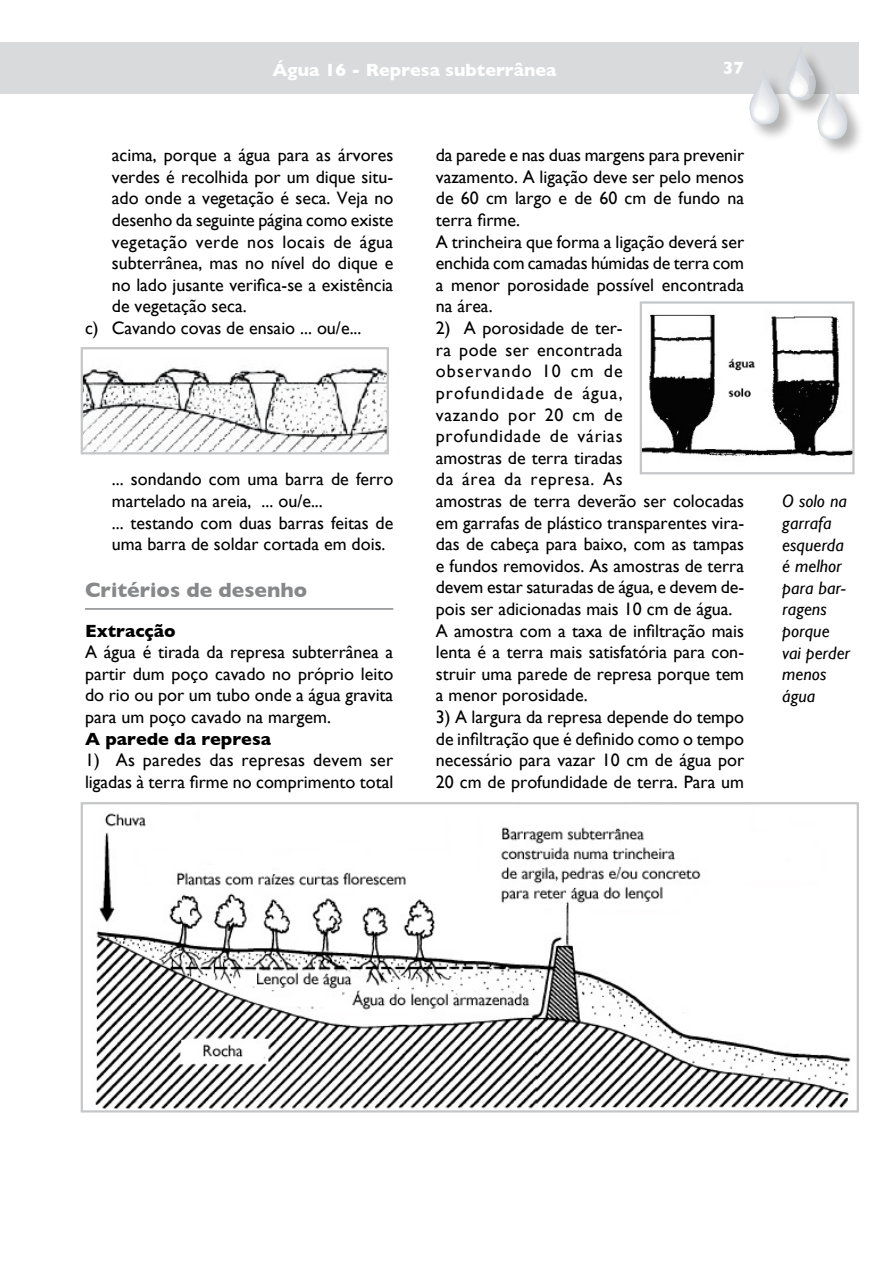
<style>
.page{position:relative;width:893px;height:1263px;background:#fff}
.page>*{position:absolute;margin:0;border:0;box-sizing:border-box;transform-origin:0 0}
.t1{font:700 21px "Gill Sans";color:#878889}
.t2{font:18px/21.6px "Gill Sans";color:#000}
.t3{font:italic 18px/21.6px "Gill Sans";color:#000}
.t4{font:18px "Gill Sans";letter-spacing:.025em;color:#000}
.t5{font:700 18px "Gill Sans";color:#fff}
.t6{font:700 18px "Gill Sans";color:#000}
</style>
<div class="page">
<div style="left:0;top:43px;width:859px;height:51px;background:#d9dadb"></div>
<div style="left:748px;top:46px;width:119px;height:113px;background:#000;opacity:.3"></div>
<svg style="left:786px;top:46px;width:61px;height:93px"></svg>
<svg style="left:749px;top:70px;width:30px;height:54px"></svg>
<div style="left:755px;top:108px;width:12px;height:11px;background:#fff;border-radius:50%"></div>
<img style="left:95px;top:813px;width:756px;height:296px">
<div style="left:81px;top:802px;width:778px;height:310px;border:2px solid #c5c6c8"></div>
<img style="left:84px;top:367px;width:302px;height:84px">
<div style="left:81px;top:347px;width:308px;height:107px;border:2px solid #c5c6c8"></div>
<img style="left:643px;top:314px;width:209px;height:143px">
<div style="left:640px;top:301px;width:215px;height:173px;border:2px solid #c5c6c8"></div>
<hr style="left:85px;top:608px;width:308px;height:2px;background:#878889">
<p class="t5" style="left:273px;top:59px;width:285px">Água 16 - Represa subterrânea</p>
<p class="t5" style="left:723px;top:58px;width:23px">37</p>
<p class="t2" style="left:112px;top:144px;width:283px">acima, porque a água para as árvores</p>
<p class="t2" style="left:112px;top:166px;width:283px">verdes é recolhida por um dique situ-</p>
<p class="t2" style="left:112px;top:187px;width:283px">ado onde a vegetação é seca. Veja no</p>
<p class="t2" style="left:112px;top:209px;width:283px">desenho da seguinte página como existe</p>
<p class="t4" style="left:112px;top:231px;width:283px">vegetação verde nos locais de água</p>
<p class="t2" style="left:112px;top:252px;width:283px">subterrânea, mas no nível do dique e</p>
<p class="t2" style="left:112px;top:274px;width:283px">no lado jusante verifica-se a existência</p>
<p class="t2" style="left:112px;top:295px;width:136px">de vegetação seca.</p>
<p class="t2" style="left:85px;top:317px;width:278px">c) Cavando covas de ensaio ... ou/e...</p>
<p class="t2" style="left:112px;top:468px;width:283px">... sondando com uma barra de ferro martelado na areia, ... ou/e...<br>... testando com duas barras feitas de uma barra de soldar cortada em dois.</p>
<p class="t1" style="left:85px;top:577px;width:224px">Critérios de desenho</p>
<p class="t6" style="left:85px;top:620px;width:92px">Extracção</p>
<p class="t2" style="left:85px;top:641px;width:310px;text-align:justify">A água é tirada da represa subterrânea a partir dum poço cavado no próprio leito do rio ou por um tubo onde a água gravita para um poço cavado na margem.</p>
<p class="t6" style="left:85px;top:728px;width:187px">A parede da represa</p>
<p class="t2" style="left:85px;top:749px;width:310px">1) As paredes das represas devem ser ligadas à terra firme no comprimento total</p>
<p class="t2" style="left:436px;top:144px;width:310px">da parede e nas duas margens para prevenir vazamento. A ligação deve ser pelo menos de 60 cm largo e de 60 cm de fundo na terra firme.<br>A trincheira que forma a ligação deverá ser enchida com camadas húmidas de terra com a menor porosidade possível encontrada na área.</p>
<p class="t2" style="left:436px;top:317px;width:310px">2) A porosidade de ter-<br>ra pode ser encontrada<br>observando 10 cm de<br>profundidade de água,<br>vazando por 20 cm de<br>profundidade de várias<br>amostras de terra tiradas<br>da área da represa. As<br>amostras de terra deverão ser colocadas em garrafas de plástico transparentes vira&shy;das de cabeça para baixo, com as tampas e fundos removidos. As amostras de terra devem estar saturadas de água, e devem de&shy;pois ser adicionadas mais 10 cm de água.<br>A amostra com a taxa de infiltração mais lenta é a terra mais satisfatória para con&shy;struir uma parede de represa porque tem a menor porosidade.</p>
<p class="t2" style="left:436px;top:706px;width:310px;text-align:justify">3) A largura da represa depende do tempo de infiltração que é definido como o tempo necessário para vazar 10 cm de água por 20 cm de profundidade de terra. Para um</p>
<p class="t3" style="left:782px;top:490px;width:69px">O solo na garrafa esquerda é melhor para bar&shy;ragens porque vai perder menos água</p>
</div>
